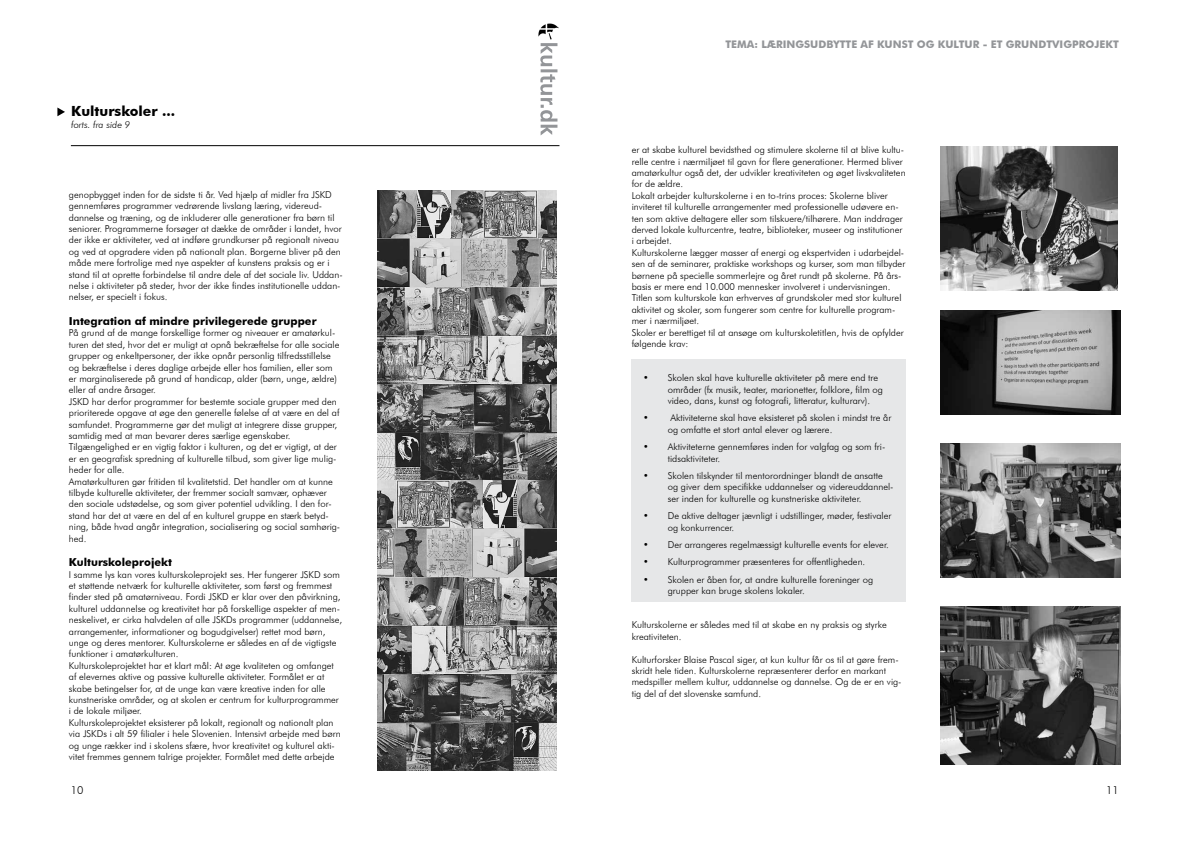
<style>
.page{position:relative;width:1191px;height:842px;background:#fff}
.page>*{position:absolute;margin:0;border:0;box-sizing:border-box;transform-origin:0 0}
.t1{font:700 14px "Futura BT";color:#000}
.t2{font:700 11px "Futura BT";color:#000}
.t3{font:300 11px "Futura BT";color:#000}
.t4{font:700 10.5px "Futura BT";color:#939598}
.t5{font:300 9.5px/11.4px "Futura BT";color:#000}
.t6{font:italic 300 9.5px "Futura BT";color:#000}
</style>
<div class="page">
<hr style="left:71px;top:145px;width:488px;height:1px;background:#000">
<img style="left:539px;top:24px;width:20px;height:16px">
<svg style="left:540px;top:43px;width:17px;height:92px"></svg>
<div style="left:631px;top:360px;width:274px;height:242px;background:#e6e7e8"></div>
<svg style="left:57px;top:107px;width:8px;height:9px"></svg>
<img style="left:378px;top:190px;width:178px;height:580px">
<img style="left:941px;top:311px;width:179px;height:104px">
<img style="left:941px;top:443px;width:179px;height:135px">
<img style="left:940px;top:146px;width:178px;height:144px">
<img style="left:941px;top:606px;width:179px;height:159px">
<h1 class="t1" style="left:71px;top:103px;width:106px">Kulturskoler ...</h1>
<p class="t6" style="left:71px;top:118px;width:60px">forts. fra side 9</p>
<p class="t5" style="left:69px;top:189px;width:275px">genopbygget inden for de sidste ti år. Ved hjælp af midler fra JSKD gennemføres programmer vedrørende livslang læring, videreud&shy;dannelse og træning, og de inkluderer alle generationer fra børn til seniorer. Programmerne forsøger at dække de områder i landet, hvor der ikke er aktiviteter, ved at indføre grundkurser på regionalt niveau og ved at opgradere viden på nationalt plan. Borgerne bliver på den måde mere fortrolige med nye aspekter af kunstens praksis og er i stand til at oprette forbindelse til andre dele af det sociale liv. Uddan&shy;nelse i aktiviteter på steder, hvor der ikke findes institutionelle uddan&shy;nelser, er specielt i fokus.</p>
<p class="t2" style="left:69px;top:314px;width:249px">Integration af mindre privilegerede grupper</p>
<p class="t5" style="left:69px;top:327px;width:273px">På grund af de mange forskellige former og niveauer er amatørkul&shy;turen det sted, hvor det er muligt at opnå bekræftelse for alle sociale grupper og enkeltpersoner, der ikke opnår personlig tilfredsstillelse og bekræftelse i deres daglige arbejde eller hos familien, eller som er marginaliserede på grund af handicap, alder (børn, unge, ældre) eller af andre årsager.<br>JSKD har derfor programmer for bestemte sociale grupper med den prioriterede opgave at øge den generelle følelse af at være en del af samfundet. Programmerne gør det muligt at integrere disse grupper, samtidig med at man bevarer deres særlige egenskaber.<br>Tilgængelighed er en vigtig faktor i kulturen, og det er vigtigt, at der er en geografisk spredning af kulturelle tilbud, som giver lige mulig&shy;heder for alle.<br>Amatørkulturen gør fritiden til kvalitetstid. Det handler om at kunne tilbyde kulturelle aktiviteter, der fremmer socialt samvær, ophæver den sociale udstødelse, og som giver potentiel udvikling. I den for&shy;stand har det at være en del af en kulturel gruppe en stærk betyd&shy;ning, både hvad angår integration, socialisering og social samhørig&shy;hed.</p>
<p class="t2" style="left:69px;top:556px;width:105px">Kulturskoleprojekt</p>
<p class="t5" style="left:69px;top:568px;width:275px">I samme lys kan vores kulturskoleprojekt ses. Her fungerer JSKD som et støttende netværk for kulturelle aktiviteter, som først og fremmest finder sted på amatørniveau. Fordi JSKD er klar over den påvirkning, kulturel uddannelse og kreativitet har på forskellige aspekter af men&shy;neskelivet, er cirka halvdelen af alle JSKDs programmer (uddannelse, arrangementer, informationer og bogudgivelser) rettet mod børn, unge og deres mentorer. Kulturskolerne er således en af de vigtigste funktioner i amatørkulturen.<br>Kulturskoleprojektet har et klart mål: At øge kvaliteten og omfanget af elevernes aktive og passive kulturelle aktiviteter. Formålet er at skabe betingelser for, at de unge kan være kreative inden for alle kunstneriske områder, og at skolen er centrum for kulturprogrammer i de lokale miljøer.<br>Kulturskoleprojektet eksisterer på lokalt, regionalt og nationalt plan via JSKDs i alt 59 filialer i hele Slovenien. Intensivt arbejde med børn og unge rækker ind i skolens sfære, hvor kreativitet og kulturel akti&shy;vitet fremmes gennem talrige projekter. Formålet med dette arbejde</p>
<p class="t4" style="left:725px;top:38px;width:395px">TEMA: LÆRINGSUDBYTTE AF KUNST OG KULTUR - ET GRUNDTVIGPROJEKT</p>
<p class="t5" style="left:631px;top:144px;width:275px">er at skabe kulturel bevidsthed og stimulere skolerne til at blive kultu&shy;relle centre i nærmiljøet til gavn for flere generationer. Hermed bliver amatørkultur også det, der udvikler kreativiteten og øget livskvaliteten for de ældre.<br>Lokalt arbejder kulturskolerne i en to-trins proces: Skolerne bliver inviteret til kulturelle arrangementer med professionelle udøvere en&shy;ten som aktive deltagere eller som tilskuere/tilhørere. Man inddrager derved lokale kulturcentre, teatre, biblioteker, museer og institutioner i arbejdet.<br>Kulturskolerne lægger masser af energi og ekspertviden i udarbejdel&shy;sen af de seminarer, praktiske workshops og kurser, som man tilbyder børnene på specielle sommerlejre og året rundt på skolerne. På års&shy;basis er mere end 10.000 mennesker involveret i undervisningen.<br>Titlen som kulturskole kan erhverves af grundskoler med stor kulturel aktivitet og skoler, som fungerer som centre for kulturelle program&shy;mer i nærmiljøet.<br>Skoler er berettiget til at ansøge om kulturskoletitlen, hvis de opfylder følgende krav:</p>
<p class="t5" style="left:667px;top:372px;width:217px;text-indent:-25px">• Skolen skal have kulturelle aktiviteter på mere end tre områder (fx musik, teater, marionetter, folklore, film og video, dans, kunst og fotografi, litteratur, kulturarv).</p>
<p class="t5" style="left:667px;top:412px;width:225px;text-indent:-25px">• Aktiviteterne skal have eksisteret på skolen i mindst tre år og omfatte et stort antal elever og lærere.</p>
<p class="t5" style="left:667px;top:441px;width:219px;text-indent:-25px">• Aktiviteterne gennemføres inden for valgfag og som fri&shy;tidsaktiviteter.</p>
<p class="t5" style="left:667px;top:470px;width:227px;text-indent:-25px">• Skolen tilskynder til mentorordninger blandt de ansatte og giver dem specifikke uddannelser og videreuddannel&shy;ser inden for kulturelle og kunstneriske aktiviteter.</p>
<p class="t5" style="left:667px;top:510px;width:225px;text-indent:-25px">• De aktive deltager jævnligt i udstillinger, møder, festivaler og konkurrencer.</p>
<p class="t5" style="left:643px;top:539px;width:247px">• Der arrangeres regelmæssigt kulturelle events for elever.</p>
<p class="t5" style="left:643px;top:556px;width:224px">• Kulturprogrammer præsenteres for offentligheden.</p>
<p class="t5" style="left:667px;top:574px;width:207px;text-indent:-25px">• Skolen er åben for, at andre kulturelle foreninger og grupper kan bruge skolens lokaler.</p>
<p class="t5" style="left:631px;top:619px;width:257px">Kulturskolerne er således med til at skabe en ny praksis og styrke kreativiteten.</p>
<p class="t5" style="left:631px;top:653px;width:271px">Kulturforsker Blaise Pascal siger, at kun kultur får os til at gøre frem&shy;skridt hele tiden. Kulturskolerne repræsenterer derfor en markant medspiller mellem kultur, uddannelse og dannelse. Og de er en vig&shy;tig del af det slovenske samfund.</p>
<p class="t3" style="left:71px;top:783px;width:14px">10</p>
<p class="t3" style="left:1106px;top:783px;width:14px">11</p>
</div>
